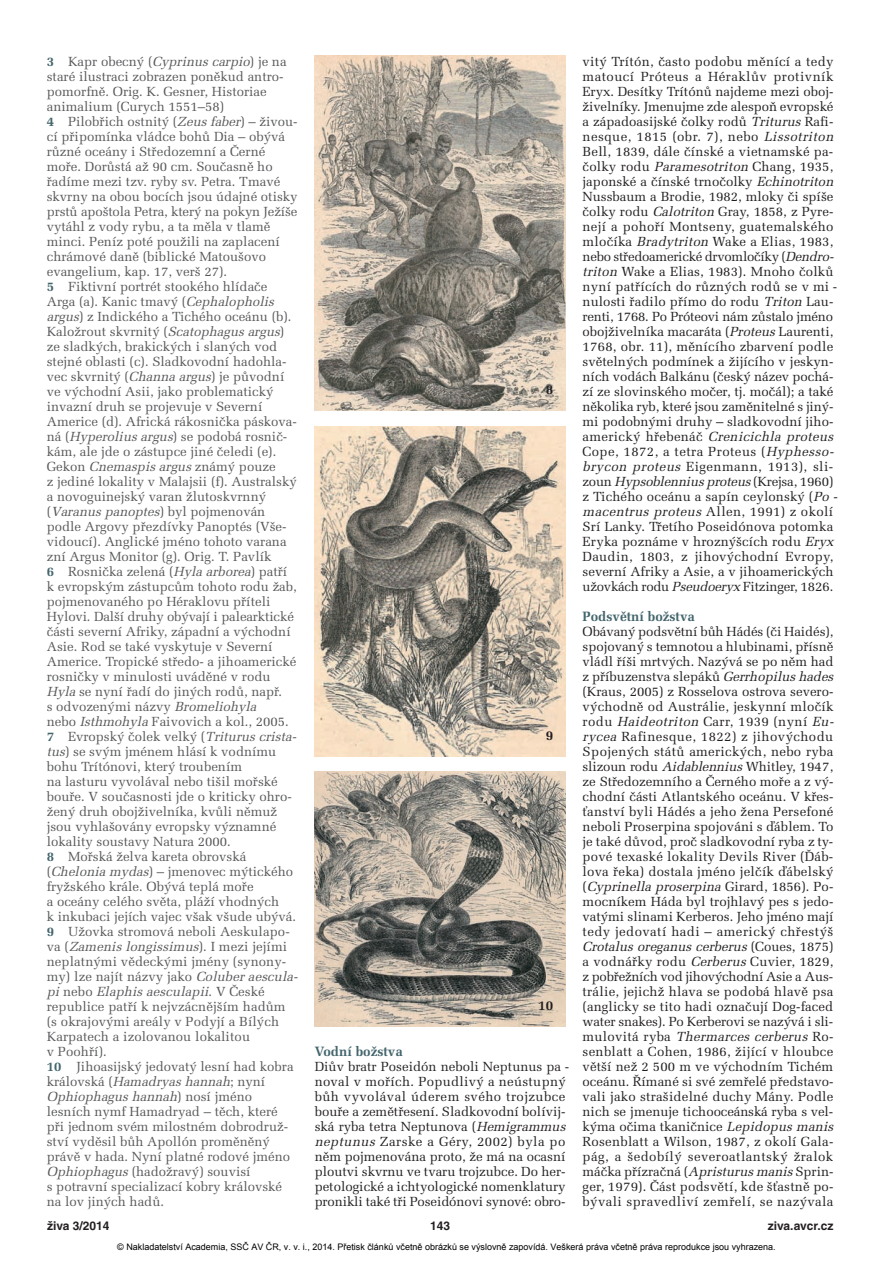
<style>
.page{position:relative;width:893px;height:1263px;background:#fff}
.page>*{position:absolute;margin:0;border:0;box-sizing:border-box;transform-origin:0 0}
.t1{font:700 13.5px "Melior CE";color:#43656c}
.t2{font:700 13.5px "Melior CE";color:#231f20}
.t3{font:13.2px/15px "Melior CE";letter-spacing:.005em;color:#231f20}
.t4{font:13.2px/15px "Melior CE";color:#57585a}
.t5{font:700 12px "Helvetica CE";color:#231f20}
.t6{font:9px "Arial";color:#000}
.s1{font-style:italic}
.s2{font-weight:700;color:#43656c}
</style>
<div class="page">
<img style="left:315px;top:426px;width:251px;height:330px">
<img style="left:315px;top:55px;width:251px;height:356px">
<img style="left:315px;top:771px;width:251px;height:255px">
<p class="t3" style="left:583px;top:56px;width:259px">vitý Trítón, často podobu měnící a tedy matoucí Próteus a Héraklův protivník Eryx. Desítky Trítónů najdeme mezi oboj&shy;živelníky. Jmenujme zde alespoň evropské a západoasijské čolky rodů <span class="s1">Triturus</span>Rafi&shy;nesque, 1815 (obr. 7), nebo <span class="s1">Lissotriton </span>Bell, 1839, dále čínské a vietnamské pa - čolky rodu <span class="s1">Paramesotriton</span> Chang, 1935, japonské a čínské trnočolky <span class="s1">Echinotriton </span>Nussbaum a Brodie, 1982, mloky či spíše čolky rodu <span class="s1">Calotriton</span>Gray, 1858, z Pyre&shy;nejí a pohoří Montseny, guatemalského mločíka <span class="s1">Bradytriton</span>Wake a Elias, 1983, nebo středoamerické drvomločíky (<span class="s1">Dendro - triton</span> Wake a Elias, 1983). Mnoho čolků nyní patřících do různých rodů se v mi - nulosti řadilo přímo do rodu <span class="s1">Triton</span>Lau&shy;renti, 1768. Po Próteovi nám zůstalo jméno obojživelníka macaráta (<span class="s1">Proteus</span>Laurenti, 1768, obr. 11), měnícího zbarvení podle světelných podmínek a žijícího v jeskyn&shy;ních vodách Balkánu (český název pochá&shy;zí ze slovinského močer, tj. močál); a také několika ryb, které jsou zaměnitelné s jiný&shy;mi podobnými druhy – sladkovodní jiho&shy;a m e r i c k ý h ř e b e n á č <span class="s1">Crenicichla proteus </span>Cope, 1872, a tetra Proteus (<span class="s1">Hyphesso - brycon proteus</span> Eigenmann, 1913), sli&shy;z o u n <span class="s1">Hypsoblennius proteus</span> ( Kr e j s a , 1 9 6 0 ) z Tichého oceánu a sapín ceylonský (<span class="s1">Po - macentrus proteus</span> Allen, 1991) z okolí Srí Lanky. Třetího Poseidónova potomka Eryka poznáme v hroznýšcích rodu <span class="s1">Eryx </span>Daudin, 1803, z jihovýchodní Evropy, severní Afriky a Asie, a v jihoamerických užovkách rodu <span class="s1">Pseudoeryx</span>Fitzinger, 1826.</p>
<p class="t1" style="left:583px;top:612px;width:114px">Podsvětní božstva</p>
<p class="t3" style="left:583px;top:626px;width:255px">Obávaný podsvětní bůh Hádés (či Haidés), spojovaný s temnotou a hlubinami, přísně vládl říši mrtvých. Nazývá se po něm had z příbuzenstva slepáků <span class="s1">Gerrhopilus hades </span>(Kraus, 2005) z Rosselova ostrova severo&shy;východně od Austrálie, jeskynní mločík rodu <span class="s1">Haideotriton</span> Carr, 1939 (nyní <span class="s1">Eu - rycea</span> Rafinesque, 1822) z jihovýchodu Spojených států amerických, nebo ryba slizoun rodu <span class="s1">Aidablennius</span>Whitley, 1947, ze Středozemního a Černého moře a z vý - chodní části Atlantského oceánu. V křes&shy;ťanství byli Hádés a jeho žena Persefoné neboli Proserpina spojováni s ďáblem. To je také důvod, proč sladkovodní ryba z ty - pové texaské lokality Devils River (Ďáb&shy;lova řeka) dostala jméno jelčík ďábelský ( <span class="s1">Cyprinella proserpina</span> G i r a r d , 1 8 5 6 ) . P o - mocníkem Háda byl trojhlavý pes s jedo&shy;vatými slinami Kerberos. Jeho jméno mají tedy jedovatí hadi – americký chřestýš <span class="s1">Crotalus oreganus cerberus</span> ( C o u e s , 1 8 7 5 ) a vodnářky rodu <span class="s1">Cerberus</span> Cuvier, 1829, z pobřežních vod jihovýchodní Asie a Aus&shy;trálie, jejichž hlava se podobá hlavě psa (anglicky se tito hadi označují Dog-faced water snakes). Po Kerberovi se nazývá i sli&shy;m u l o v i t á r yb a <span class="s1">Thermarces cerberus</span> R o - senblatt a Cohen, 1986, žijící v hloubce větší než 2 500 m ve východním Tichém oceánu. Římané si své zemřelé představo&shy;vali jako strašidelné duchy Mány. Podle nich se jmenuje tichooceánská ryba s vel&shy;kýma očima tkaničnice <span class="s1">Lepidopus manis </span>Rosenblatt a Wilson, 1987, z okolí Gala&shy;pág, a šedobílý severoatlantský žralok máčka přízračná (<span class="s1">Apristurus manis</span>Sprin&shy;ger, 1979). Část podsvětí, kde šťastně po - bývali spravedliví zemřelí, se nazývala</p>
<p class="t4" style="left:47px;top:56px;width:255px"><span class="s2">3</span> K a p r o b e c n ý ( <span class="s1">Cyprinus carpio</span>) j e n a staré ilustraci zobrazen poněkud antro&shy;pomorfně. Orig. K. Gesner, Historiae animalium (Curych 1551–58)<br><span class="s2">4</span> Pilobřich ostnitý (<span class="s1">Zeus faber</span>) – živou&shy;cí připomínka vládce bohů Dia – obývá různé oceány i Středozemní a Černé moře. Dorůstá až 90 cm. Současně ho řadíme mezi tzv. ryby sv. Petra. Tmavé skvrny na obou bocích jsou údajné otisky prstů apoštola Petra, který na pokyn Ježíše vytáhl z vody rybu, a ta měla v tlamě minci. Peníz poté použili na zaplacení chrámové daně (biblické Matoušovo evangelium, kap. 17, verš 27).<br><span class="s2">5</span> Fiktivní portrét stookého hlídače<br>Arga (a). Kanic tmavý (<span class="s1">Cephalopholis argus</span>) z Indického a Tichého oceánu (b).<br>Kaložrout skvrnitý (<span class="s1">Scatophagus argus</span>) ze sladkých, brakických i slaných vod stejné oblasti (c). Sladkovodní hadohla&shy;vec skvrnitý (<span class="s1">Channa argus</span>) je původní ve východní Asii, jako problematický invazní druh se projevuje v Severní Americe (d). Africká rákosnička páskova&shy;ná (<span class="s1">Hyperolius argus</span>) se podobá rosnič&shy;kám, ale jde o zástupce jiné čeledi (e).<br>Gekon <span class="s1">Cnemaspis argus</span>známý pouze<br>z jediné lokality v Malajsii (f). Australský a novoguinejský varan žlutoskvrnný<br>( <span class="s1">Varanus panoptes</span>) b y l p o j m e n o v á n podle Argovy přezdívky Panoptés (Vše&shy;vidoucí). Anglické jméno tohoto varana zní Argus Monitor (g). Orig. T. Pavlík<br><span class="s2">6</span> Rosnička zelená (<span class="s1">Hyla arborea</span>) patří<br>k evropským zástupcům tohoto rodu žab, pojmenovaného po Héraklovu příteli Hylovi. Další druhy obývají i palearktické části severní Afriky, západní a východní Asie. Rod se také vyskytuje v Severní Americe. Tropické středo- a jihoamerické rosničky v minulosti uváděné v rodu <span class="s1">Hyla</span>se nyní řadí do jiných rodů, např.<br>s odvozenými názvy <span class="s1">Bromeliohyla<br></span>nebo <span class="s1">Isthmohyla</span>Faivovich a kol., 2005.<br><span class="s2">7</span> Evropský čolek velký (<span class="s1">Triturus crista&shy;tus</span>) se svým jménem hlásí k vodnímu bohu Trítónovi, který troubením<br>na lasturu vyvolával nebo tišil mořské bouře. V současnosti jde o kriticky ohro&shy;žený druh obojživelníka, kvůli němuž jsou vyhlašovány evropsky významné lokality soustavy Natura 2000.<br><span class="s2">8</span> Mořská želva kareta obrovská (<span class="s1">Chelonia mydas</span>) – jmenovec mýtického fryžského krále. Obývá teplá moře<br>a oceány celého světa, pláží vhodných<br>k inkubaci jejích vajec však všude ubývá.<br><span class="s2">9</span> Užovka stromová neboli Aeskulapo&shy;v a ( <span class="s1">Zamenis longissimus</span>) . I m e z i j e j í m i neplatnými vědeckými jmény (synony&shy;my) lze najít názvy jako <span class="s1">Coluber aescula&shy;pi</span> n e b o <span class="s1">Elaphis aesculapii</span>. V Č e s k é republice patří k nejvzácnějším hadům<br>(s okrajovými areály v Podyjí a Bílých Karpatech a izolovanou lokalitou<br>v Poohří).<br><span class="s2">10</span> Jihoasijský jedovatý lesní had kobra k r á l o v s k á ( <span class="s1">Hamadryas hannah</span>; n y n í <span class="s1">Ophiophagus hannah</span>) n o s í j m é n o<br>lesních nymf Hamadryad – těch, které<br>při jednom svém milostném dobrodruž&shy;ství vyděsil bůh Apollón proměněný právě v hada. Nyní platné rodové jméno <span class="s1">Ophiophagus</span>(hadožravý) souvisí<br>s potravní specializací kobry královské<br>na lov jiných hadů.</p>
<p class="t6" style="left:117px;top:1241px;width:660px">© Nakladatelství Academia, SSČ AV ČR, v. v. i., 2014. Přetisk článků včetně obrázků se výslovně zapovídá. Veškerá práva včetně práva reprodukce jsou vyhrazena.</p>
<p class="t2" style="left:546px;top:385px;width:9px">8</p>
<p class="t2" style="left:546px;top:730px;width:9px">9</p>
<p class="t2" style="left:538px;top:1000px;width:17px">10</p>
<p class="t1" style="left:315px;top:1047px;width:90px">Vodní božstva</p>
<p class="t3" style="left:315px;top:1061px;width:256px">Diův bratr Poseidón neboli Neptunus pa - noval v mořích. Popudlivý a neústupný bůh vyvolával úderem svého trojzubce bouře a zemětřesení. Sladkovodní bolívij&shy;ská ryba tetra Neptunova (<span class="s1">Hemigrammus neptunus</span> Zarske a Géry, 2002) byla po něm pojmenována proto, že má na ocasní ploutvi skvrnu ve tvaru trojzubce. Do her&shy;petologické a ichtyologické nomenklatury pronikli také tři Poseidónovi synové: obro-</p>
<p class="t5" style="left:47px;top:1221px;width:64px">živa 3/2014</p>
<p class="t5" style="left:430px;top:1221px;width:22px">143</p>
<p class="t5" style="left:768px;top:1221px;width:67px">ziva.avcr.cz</p>
</div>
